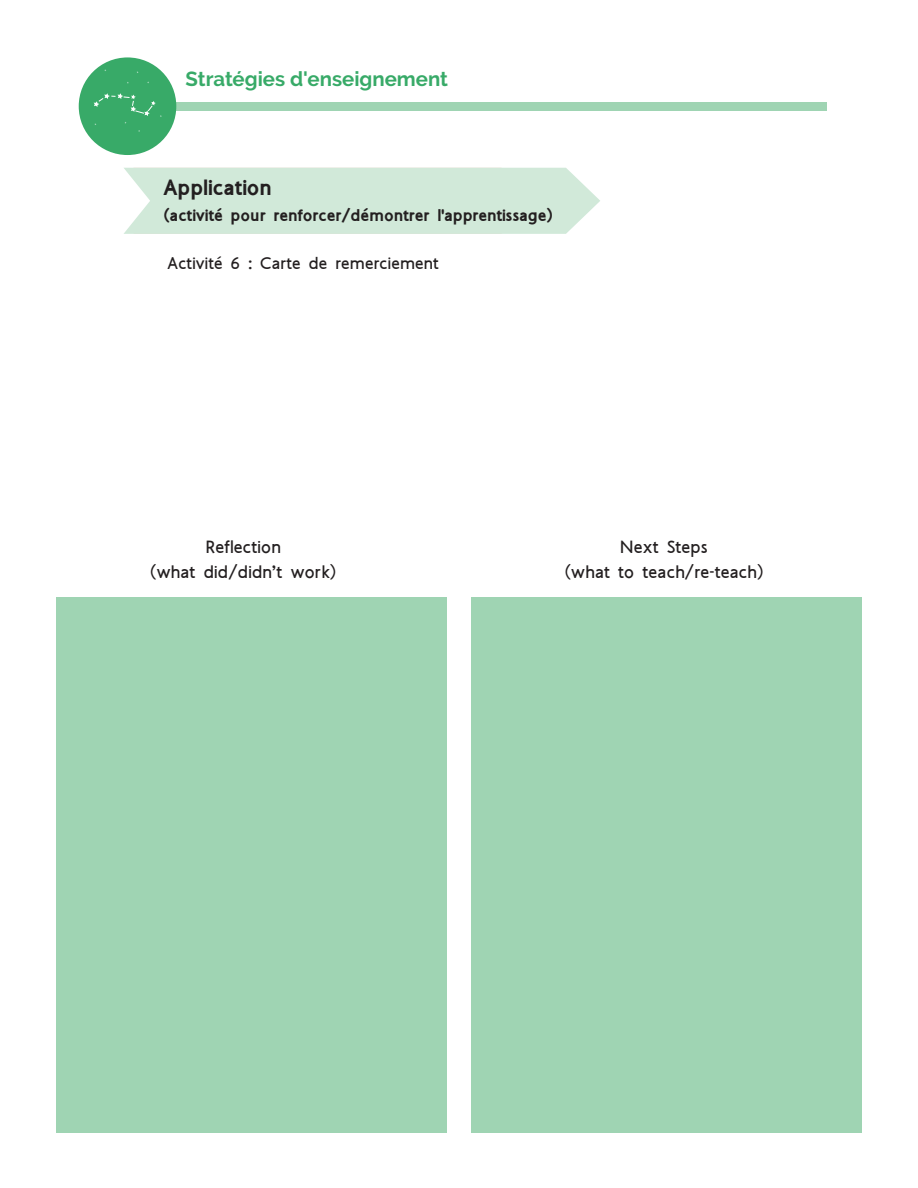
<style>
.page{position:relative;width:918px;height:1188px;background:#fff}
.page>*{position:absolute;margin:0;border:0;box-sizing:border-box;transform-origin:0 0}
.t1{font:700 22.5px "Aboriginal Sans";color:#231f20}
.t2{font:700 20.4px "Raleway";color:#38aa68}
.t3{font:18px/25.5px "Aboriginal Sans";color:#231f20;text-align:center}
.t4{font:17.25px/25.5px "Aboriginal Sans";color:#231f20}
.t5{font:700 17.25px "Aboriginal Sans";color:#231f20}
</style>
<div class="page">
<div style="left:56px;top:598px;width:390px;height:535px;background:#9fd4b3"></div>
<div style="left:471px;top:598px;width:391px;height:535px;background:#9fd4b3"></div>
<div style="left:125px;top:102px;width:701px;height:8px;background:#9fd4b3"></div>
<div style="left:79px;top:57px;width:97px;height:98px;background:#38aa68;border-radius:50%"></div>
<svg style="left:94px;top:93px;width:68px;height:39px"></svg>
<div style="left:124px;top:168px;width:476px;height:66px;background:#d1e9d9"></div>
<p class="t2" style="left:186px;top:67px;width:264px">Stratégies d'enseignement</p>
<h1 class="t1" style="left:164px;top:171px;width:110px">Application</h1>
<p class="t5" style="left:164px;top:202px;width:391px">(activité pour renforcer/démontrer l'apprentissage)</p>
<p class="t4" style="left:168px;top:175px;width:334px">Application<br>(activity to reinforce/demonstrate learning)</p>
<p class="t4" style="left:168px;top:251px;width:273px">Activité 6 : Carte de remerciement</p>
<p class="t3" style="left:150px;top:535px;width:188px">Reflection<br>(what did/didn’t work)</p>
<p class="t3" style="left:565px;top:535px;width:200px">Next Steps<br>(what to teach/re-teach)</p>
</div>
